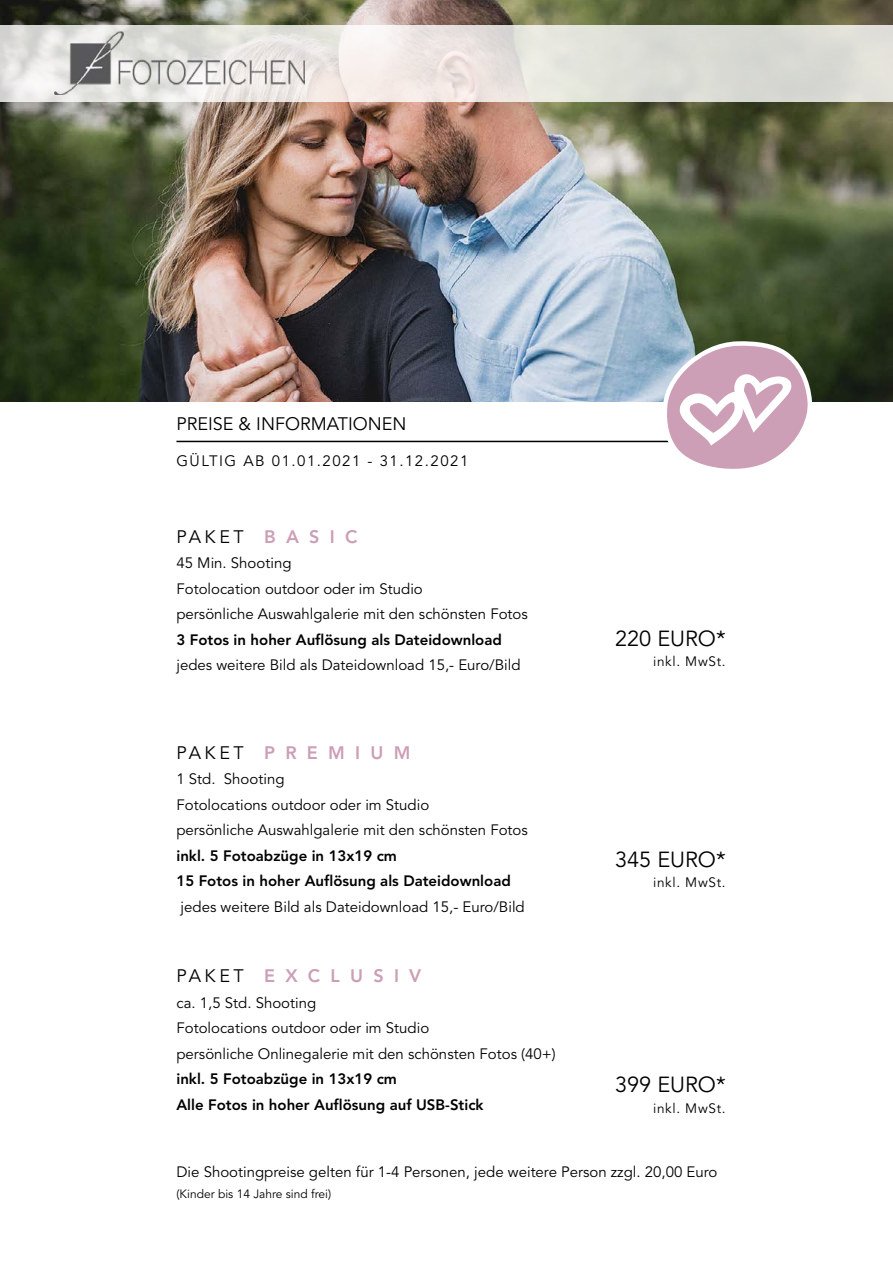
<style>
.page{position:relative;width:893px;height:1263px;background:#fff}
.page>*{position:absolute;margin:0;border:0;box-sizing:border-box;transform-origin:0 0}
.t1{font:21.75px "Avenir";color:#000}
.t2{font:18px "Avenir";color:#000}
.t3{font:800 18px "Avenir";letter-spacing:.57em;color:#cc9fb6}
.t4{font:15px/25.5px "Avenir";color:#000}
.t5{font:800 15px/25.5px "Avenir";color:#000}
.t6{font:15px "Avenir";letter-spacing:.1em;color:#000}
.t7{font:13.5px "Avenir";letter-spacing:.05em;color:#000}
.t8{font:12px "Avenir";color:#000}
.s1{font-weight:800;color:#cc9fb6}
.s2{font-weight:400;color:#000}
</style>
<div class="page">
<img style="left:0;top:0;width:893px;height:402px">
<svg style="left:0;top:26px;width:893px;height:76px"></svg>
<img style="left:55px;top:32px;width:250px;height:63px">
<hr style="left:176px;top:441px;width:594px;height:1px;background:#000">
<svg style="left:661px;top:339px;width:154px;height:130px"></svg>
<p class="t2" style="left:176px;top:413px;width:232px">PREISE &amp; INFORMATIONEN</p>
<p class="t6" style="left:176px;top:452px;width:293px">GÜLTIG AB 01.01.2021 - 31.12.2021</p>
<p class="t2" style="left:176px;top:526px;width:183px">PAKET <span class="s1">B A S I C</span></p>
<p class="t4" style="left:176px;top:551px;width:353px">45 Min. Shooting<br>Fotolocation outdoor oder im Studio<br>persönliche Auswahlgalerie mit den schönsten Fotos</p>
<p class="t5" style="left:176px;top:627px;width:327px">3 Fotos in hoher Auflösung als Dateidownload</p>
<p class="t4" style="left:176px;top:653px;width:346px">jedes weitere Bild als Dateidownload 15,- Euro/Bild</p>
<p class="t3" style="left:176px;top:742px;width:235px"><span class="s2">PAKET</span> PREMIUM</p>
<p class="t4" style="left:176px;top:767px;width:353px">1 Std. Shooting<br>Fotolocations outdoor oder im Studio<br>persönliche Auswahlgalerie mit den schönsten Fotos</p>
<p class="t5" style="left:176px;top:843px;width:336px">inkl. 5 Fotoabzüge in 13x19 cm<br>15 Fotos in hoher Auflösung als Dateidownload</p>
<p class="t4" style="left:181px;top:894px;width:346px">jedes weitere Bild als Dateidownload 15,- Euro/Bild</p>
<p class="t3" style="left:176px;top:965px;width:246px"><span class="s2">PAKET</span> EXCLUSIV</p>
<p class="t4" style="left:176px;top:990px;width:381px">ca. 1,5 Std. Shooting<br>Fotolocations outdoor oder im Studio<br>persönliche Onlinegalerie mit den schönsten Fotos (40+)</p>
<p class="t5" style="left:176px;top:1066px;width:309px">inkl. 5 Fotoabzüge in 13x19 cm<br>Alle Fotos in hoher Auflösung auf USB-Stick</p>
<h1 class="t1" style="left:615px;top:626px;width:112px">220 EURO*</h1>
<p class="t7" style="left:653px;top:654px;width:74px">inkl. MwSt.</p>
<h1 class="t1" style="left:615px;top:847px;width:112px">345 EURO*</h1>
<p class="t7" style="left:653px;top:875px;width:74px">inkl. MwSt.</p>
<h1 class="t1" style="left:615px;top:1072px;width:112px">399 EURO*</h1>
<p class="t7" style="left:653px;top:1100px;width:74px">inkl. MwSt.</p>
<p class="t4" style="left:176px;top:1159px;width:542px">Die Shootingpreise gelten für 1-4 Personen, jede weitere Person zzgl. 20,00 Euro</p>
<p class="t8" style="left:176px;top:1187px;width:156px">(Kinder bis 14 Jahre sind frei)</p>
</div>
